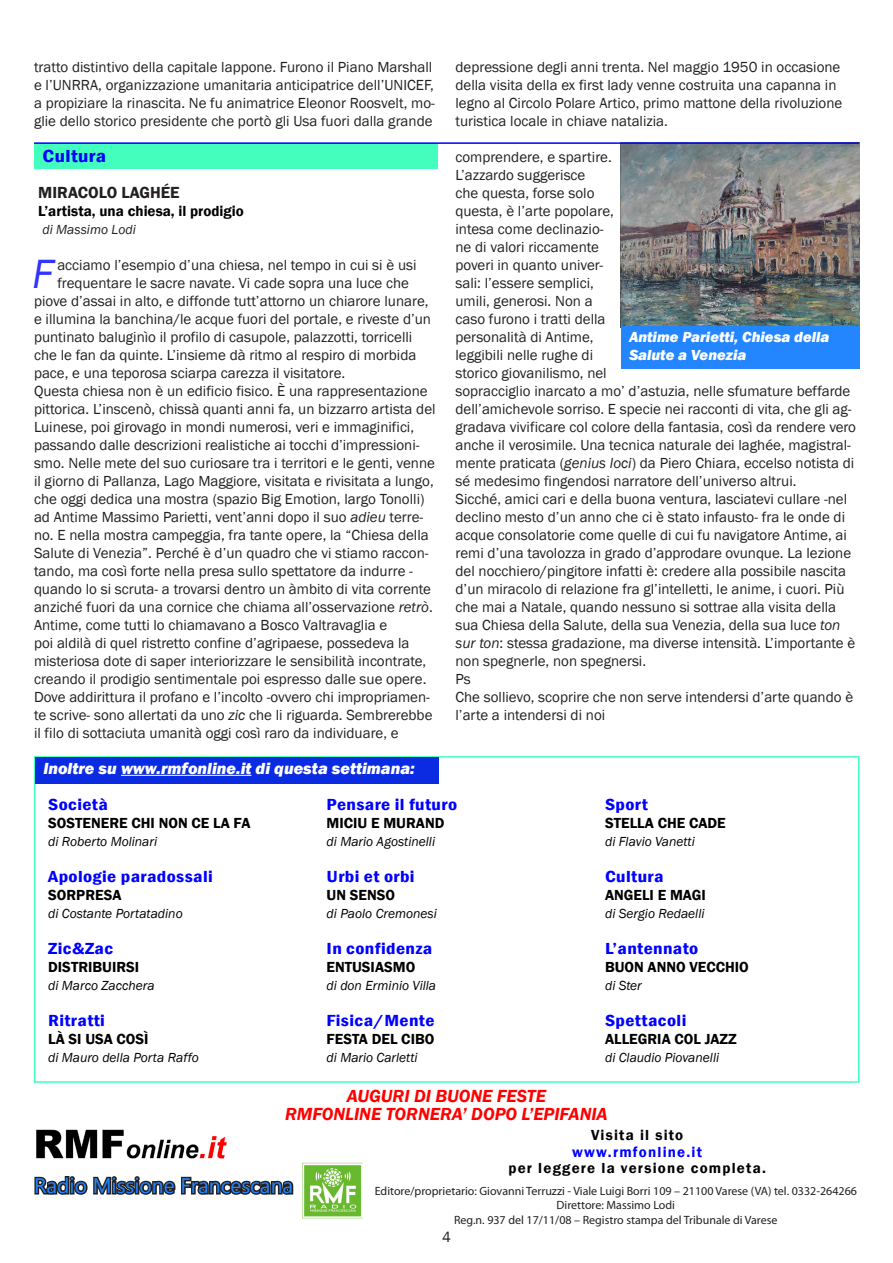
<style>
.page{position:relative;width:893px;height:1263px;background:#fff}
.page>*{position:absolute;margin:0;border:0;box-sizing:border-box;transform-origin:0 0}
.Corpo{font:italic 42px "Franklin Gothic";color:#33f}
.t1{font:21px "Segoe UI";color:#2386ff}
.t2{font:italic 600 18px "Franklin Gothic";color:#f00}
.Normale{font:600 condensed 18px "Franklin Gothic";letter-spacing:.02em;color:#00f;scale:1.2 1}
.t3{font:600 condensed 16.5px "Franklin Gothic";letter-spacing:.02em;color:#00f;scale:1.2 1}
.t4{font:italic 800 16.5px "Franklin Gothic";color:#fff}
.t5{font:600 16.5px "Franklin Gothic";color:#231f20}
.Corpo-2{font:15px/18px "Franklin Gothic";color:#231f20}
.t6{font:600 15px "Franklin Gothic";color:#000}
.t7{font:600 15px "Franklin Gothic";letter-spacing:.08em;color:#000}
.t8{font:italic 800 15px/18px "Franklin Gothic";color:#fff}
.t9{font:600 15px "Franklin Gothic";letter-spacing:.08em;color:#00f}
.t10{font:italic 13.5px "Franklin Gothic";color:#000}
.t11{font:italic 13.5px "Franklin Gothic";color:#231f20}
.t12{font:12px "Myriad Pro";color:#231f20}
.s1{font-style:italic}
</style>
<div class="page">
<div style="left:34px;top:756px;width:825px;height:327px;border:2px solid #43febc"></div>
<img style="left:620px;top:144px;width:239px;height:182px">
<img style="left:36px;top:1129px;width:191px;height:24px">
<svg style="left:34px;top:1153px;width:260px;height:42px"></svg>
<img style="left:302px;top:1162px;width:60px;height:57px">
<div style="left:620px;top:326px;width:239px;height:42px;background:#2386ff"></div>
<div style="left:35px;top:757px;width:403px;height:26px;background:#0a2be1"></div>
<hr style="left:121px;top:775px;width:130px;height:1px;background:#fff">
<div style="left:34px;top:143px;width:403px;height:26px;background:#43febc"></div>
<hr style="left:34px;top:142px;width:825px;height:2px;background:#00f">
<p class="Corpo-2" style="left:34px;top:58px;width:402px">tratto distintivo della capitale lappone. Furono il Piano Marshall e l’UNRRA, organizzazione umanitaria anticipatrice dell’UNICEF, a propiziare la rinascita. Ne fu animatrice Eleonor Roosvelt, mo&shy;glie dello storico presidente che portò gli Usa fuori dalla grande</p>
<p class="Corpo-2" style="left:455px;top:58px;width:388px">depressione degli anni trenta. Nel maggio 1950 in occasione della visita della ex first lady venne costruita una capanna in legno al Circolo Polare Artico, primo mattone della rivoluzione turistica locale in chiave natalizia.</p>
<p class="Normale" style="left:43px;top:144px;width:55px">Cultura</p>
<p class="t5" style="left:38px;top:182px;width:143px">MIRACOLO LAGHÉE</p>
<p class="t6" style="left:38px;top:202px;width:207px">L’artista, una chiesa, il prodigio</p>
<p class="t11" style="left:43px;top:221px;width:95px">di Massimo Lodi</p>
<p class="Corpo" style="left:32px;top:248px;width:23px">F</p>
<p class="Corpo-2" style="left:57px;top:256px;width:361px">acciamo l’esempio d’una chiesa, nel tempo in cui si è usi</p>
<p class="Corpo-2" style="left:57px;top:274px;width:353px">frequentare le sacre navate. Vi cade sopra una luce che</p>
<p class="Corpo-2" style="left:34px;top:292px;width:396px">piove d’assai in alto, e diffonde tutt’attorno un chiarore lunare,</p>
<p class="Corpo-2" style="left:34px;top:310px;width:399px">e illumina la banchina/le acque fuori del portale, e riveste d’un</p>
<p class="Corpo-2" style="left:34px;top:328px;width:380px">puntinato baluginìo il profilo di casupole, palazzotti, torricelli</p>
<p class="Corpo-2" style="left:34px;top:346px;width:384px">che le fan da quinte. L’insieme dà ritmo al respiro di morbida</p>
<p class="Corpo-2" style="left:34px;top:364px;width:313px">pace, e una teporosa sciarpa carezza il visitatore.</p>
<p class="Corpo-2" style="left:34px;top:382px;width:403px">Questa chiesa non è un edificio fisico. È una rappresentazione pittorica. L’inscenò, chissà quanti anni fa, un bizzarro artista del Luinese, poi girovago in mondi numerosi, veri e immaginifici, passando dalle descrizioni realistiche ai tocchi d’impressioni&shy;smo. Nelle mete del suo curiosare tra i territori e le genti, venne il giorno di Pallanza, Lago Maggiore, visitata e rivisitata a lungo, che oggi dedica una mostra (spazio Big Emotion, largo Tonolli) ad Antime Massimo Parietti, vent’anni dopo il suo <span class="s1">adieu</span> terre&shy;no. E nella mostra campeggia, fra tante opere, la “Chiesa della Salute di Venezia”. Perché è d’un quadro che vi stiamo raccon&shy;tando, ma così forte nella presa sullo spettatore da indurre - quando lo si scruta- a trovarsi dentro un àmbito di vita corrente anziché fuori da una cornice che chiama all’osservazione <span class="s1">retrò</span>.</p>
<p class="Corpo-2" style="left:34px;top:616px;width:400px">Antime, come tutti lo chiamavano a Bosco Valtravaglia e<br>poi aldilà di quel ristretto confine d’agripaese, possedeva la misteriosa dote di saper interiorizzare le sensibilità incontrate, creando il prodigio sentimentale poi espresso dalle sue opere.<br>Dove addirittura il profano e l’incolto -ovvero chi impropriamen&shy;te scrive- sono allertati da uno <span class="s1">zic</span> che li riguarda. Sembrerebbe il filo di sottaciuta umanità oggi così raro da individuare, e</p>
<p class="t4" style="left:43px;top:758px;width:373px">Inoltre su www.rmfonline.it di questa settimana:</p>
<p class="Corpo-2" style="left:455px;top:148px;width:402px">comprendere, e spartire.<br>L’azzardo suggerisce<br>che questa, forse solo<br>questa, è l’arte popolare,<br>intesa come declinazio-<br>ne di valori riccamente<br>poveri in quanto univer-<br>sali: l’essere semplici,<br>umili, generosi. Non a<br>caso furono i tratti della<br>personalità di Antime,<br>leggibili nelle rughe di<br>storico giovanilismo, nel<br>sopracciglio inarcato a mo’ d’astuzia, nelle sfumature beffarde dell’amichevole sorriso. E specie nei racconti di vita, che gli ag&shy;gradava vivificare col colore della fantasia, così da rendere vero anche il verosimile. Una tecnica naturale dei laghée, magistral&shy;mente praticata (<span class="s1">genius loci</span>) da Piero Chiara, eccelso notista di sé medesimo fingendosi narratore dell’universo altrui.</p>
<p class="Corpo-2" style="left:455px;top:490px;width:401px">Sicché, amici cari e della buona ventura, lasciatevi cullare -nel declino mesto d’un anno che ci è stato infausto- fra le onde di acque consolatorie come quelle di cui fu navigatore Antime, ai remi d’una tavolozza in grado d’approdare ovunque. La lezione del nocchiero/pingitore infatti è: credere alla possibile nascita d’un miracolo di relazione fra gl’intelletti, le anime, i cuori. Più che mai a Natale, quando nessuno si sottrae alla visita della sua Chiesa della Salute, della sua Venezia, della sua luce <span class="s1">ton sur ton</span>: stessa gradazione, ma diverse intensità. L’importante è non spegnerle, non spegnersi.</p>
<p class="Corpo-2" style="left:455px;top:670px;width:17px">Ps</p>
<p class="Corpo-2" style="left:455px;top:688px;width:399px">Che sollievo, scoprire che non serve intendersi d’arte quando è l’arte a intendersi di noi</p>
<p class="t8" style="left:629px;top:328px;width:202px">Antime Parietti, Chiesa della<br>Salute a Venezia</p>
<p class="t3" style="left:48px;top:793px;width:51px">Società</p>
<p class="t6" style="left:48px;top:814px;width:204px">SOSTENERE CHI NON CE LA FA</p>
<p class="t10" style="left:48px;top:833px;width:111px">di Roberto Molinari</p>
<p class="t3" style="left:48px;top:865px;width:139px">Apologie paradossali</p>
<p class="t6" style="left:48px;top:886px;width:75px">SORPRESA</p>
<p class="t10" style="left:48px;top:905px;width:136px">di Costante Portatadino</p>
<p class="t3" style="left:48px;top:937px;width:56px">Zic&amp;Zac</p>
<p class="t6" style="left:48px;top:958px;width:93px">DISTRIBUIRSI</p>
<p class="t10" style="left:48px;top:977px;width:108px">di Marco Zacchera</p>
<p class="t3" style="left:48px;top:1009px;width:49px">Ritratti</p>
<p class="t6" style="left:48px;top:1030px;width:102px">LÀ SI USA COSÌ</p>
<p class="t10" style="left:48px;top:1049px;width:152px">di Mauro della Porta Raffo</p>
<p class="t3" style="left:327px;top:793px;width:110px">Pensare il futuro</p>
<p class="t6" style="left:327px;top:814px;width:119px">MICIU E MURAND</p>
<p class="t10" style="left:327px;top:833px;width:110px">di Mario Agostinelli</p>
<p class="t3" style="left:327px;top:865px;width:75px">Urbi et orbi</p>
<p class="t6" style="left:327px;top:886px;width:70px">UN SENSO</p>
<p class="t10" style="left:327px;top:905px;width:112px">di Paolo Cremonesi</p>
<p class="t3" style="left:327px;top:937px;width:90px">In confidenza</p>
<p class="t6" style="left:327px;top:958px;width:90px">ENTUSIASMO</p>
<p class="t10" style="left:327px;top:977px;width:111px">di don Erminio Villa</p>
<p class="t3" style="left:327px;top:1009px;width:91px">Fisica/Mente</p>
<p class="t6" style="left:327px;top:1030px;width:109px">FESTA DEL CIBO</p>
<p class="t10" style="left:327px;top:1049px;width:92px">di Mario Carletti</p>
<p class="t3" style="left:605px;top:793px;width:37px">Sport</p>
<p class="t6" style="left:605px;top:814px;width:122px">STELLA CHE CADE</p>
<p class="t10" style="left:605px;top:833px;width:91px">di Flavio Vanetti</p>
<p class="t3" style="left:605px;top:865px;width:50px">Cultura</p>
<p class="t6" style="left:605px;top:886px;width:102px">ANGELI E MAGI</p>
<p class="t10" style="left:605px;top:905px;width:101px">di Sergio Redaelli</p>
<p class="t3" style="left:605px;top:937px;width:79px">L’antennato</p>
<p class="t6" style="left:605px;top:958px;width:145px">BUON ANNO VECCHIO</p>
<p class="t10" style="left:605px;top:977px;width:38px">di Ster</p>
<p class="t3" style="left:605px;top:1009px;width:69px">Spettacoli</p>
<p class="t6" style="left:605px;top:1030px;width:133px">ALLEGRIA COL JAZZ</p>
<p class="t10" style="left:605px;top:1049px;width:116px">di Claudio Piovanelli</p>
<p class="t2" style="left:347px;top:1084px;width:201px">AUGURI DI BUONE FESTE</p>
<p class="t2" style="left:285px;top:1102px;width:324px">RMFONLINE TORNERA’ DOPO L’EPIFANIA</p>
<p class="t1" style="left:34px;top:1171px;width:261px">Radio Missione Francescana</p>
<p class="t7" style="left:591px;top:1126px;width:94px">Visita il sito</p>
<p class="t9" style="left:572px;top:1142px;width:131px">www.rmfonline.it</p>
<p class="t7" style="left:508px;top:1159px;width:259px">per leggere la versione completa.</p>
<p class="t12" style="left:375px;top:1183px;width:484px">Editore/proprietario: Giovanni Terruzzi - Viale Luigi Borri 109 – 21100 Varese (VA) tel. 0332-264266</p>
<p class="t12" style="left:557px;top:1198px;width:120px">Direttore: Massimo Lodi</p>
<p class="t12" style="left:454px;top:1212px;width:325px">Reg.n. 937 del 17/11/08 – Registro stampa del Tribunale di Varese</p>
<p class="Corpo-2" style="left:442px;top:1228px;width:10px">4</p>
</div>
